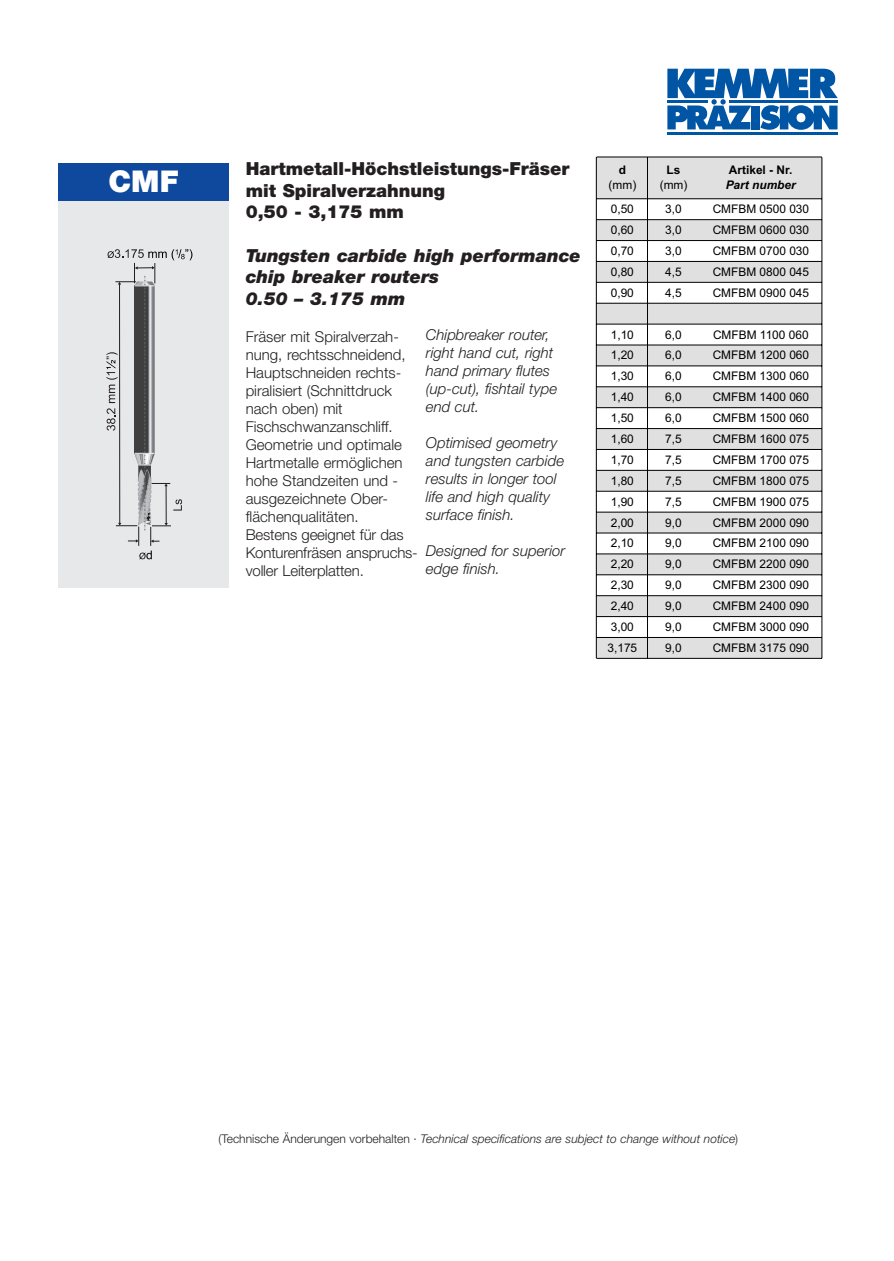
<style>
.page{position:relative;width:894px;height:1261px;background:#fff}
.page>*{position:absolute;margin:0;border:0;box-sizing:border-box;transform-origin:0 0}
.t1{font:900 30px "Helvetica Neue";color:#fff}
.t2{font:900 18px/21.6px "Helvetica Neue";color:#231f20}
.t3{font:italic 900 18px/21.6px "Helvetica Neue";color:#231f20}
.t4{font:300 15px/18px "Helvetica Neue";color:#231f20}
.t5{font:italic 300 15px/18px "Helvetica Neue";color:#231f20}
.t6{font:italic 300 12px "Helvetica Neue";color:#231f20}
.t7{font:11.85px "Arial MT+T42+SVRSRZ";color:#000}
.t8{font:11.85px "Arial Bold MT+T42+IPSWSM";color:#000}
.t9{font:11.85px "Arial Bold Italic MT+T42+PCLEXR";color:#000}
.s1{font-style:normal}
</style>
<div class="page">
<svg style="left:58px;top:68px;width:780px;height:591px"></svg>
<h1 class="t1" style="left:108px;top:171px;width:71px">CMF</h1>
<h2 class="t2" style="left:245px;top:159px;width:325px">Hartmetall-Höchstleistungs-Fräser mit Spiralverzahnung<br>0,50 - 3,175 mm</h2>
<h2 class="t3" style="left:245px;top:246px;width:336px">Tungsten carbide high performance chip breaker routers<br>0.50 – 3.175 mm</h2>
<p class="t5" style="left:426px;top:327px;width:133px">Chipbreaker router, right hand cut, right hand primary flutes (up-cut), fishtail type end cut.</p>
<p class="t5" style="left:426px;top:435px;width:140px">Optimised geometry and tungsten carbide results in longer tool life and high quality surface finish.</p>
<p class="t5" style="left:426px;top:543px;width:141px">Designed for superior edge finish.</p>
<p class="t4" style="left:245px;top:329px;width:173px">Fräser mit Spiralverzah&shy;nung, rechtsschneidend,<br>Hauptschneiden rechts&shy;piralisiert (Schnittdruck nach oben) mit<br>Fischschwanzanschliff.<br>Geometrie und optimale<br>Hartmetalle ermöglichen hohe Standzeiten und - ausgezeichnete Ober&shy;flächenqualitäten.<br>Bestens geeignet für das<br>Konturenfräsen anspruchs&shy;voller Leiterplatten.</p>
<p class="t8" style="left:618px;top:163px;width:9px">d</p>
<p class="t8" style="left:666px;top:163px;width:15px">Ls</p>
<p class="t8" style="left:728px;top:163px;width:65px">Artikel - Nr.</p>
<p class="t7" style="left:608px;top:181px;width:29px">(mm)</p>
<p class="t7" style="left:659px;top:181px;width:29px">(mm)</p>
<p class="t9" style="left:725px;top:178px;width:71px">Part number</p>
<p class="t7" style="left:610px;top:204px;width:25px">0,50</p>
<p class="t7" style="left:665px;top:204px;width:18px">3,0</p>
<p class="t7" style="left:712px;top:204px;width:98px">CMFBM 0500 030</p>
<p class="t7" style="left:610px;top:225px;width:25px">0,60</p>
<p class="t7" style="left:665px;top:225px;width:18px">3,0</p>
<p class="t7" style="left:712px;top:225px;width:98px">CMFBM 0600 030</p>
<p class="t7" style="left:610px;top:246px;width:25px">0,70</p>
<p class="t7" style="left:665px;top:246px;width:18px">3,0</p>
<p class="t7" style="left:712px;top:246px;width:98px">CMFBM 0700 030</p>
<p class="t7" style="left:610px;top:267px;width:25px">0,80</p>
<p class="t7" style="left:665px;top:267px;width:18px">4,5</p>
<p class="t7" style="left:712px;top:267px;width:98px">CMFBM 0800 045</p>
<p class="t7" style="left:610px;top:288px;width:25px">0,90</p>
<p class="t7" style="left:665px;top:288px;width:18px">4,5</p>
<p class="t7" style="left:712px;top:288px;width:98px">CMFBM 0900 045</p>
<p class="t7" style="left:610px;top:330px;width:25px">1,10</p>
<p class="t7" style="left:665px;top:330px;width:18px">6,0</p>
<p class="t7" style="left:712px;top:330px;width:97px">CMFBM 1100 060</p>
<p class="t7" style="left:610px;top:351px;width:25px">1,20</p>
<p class="t7" style="left:665px;top:351px;width:18px">6,0</p>
<p class="t7" style="left:712px;top:351px;width:98px">CMFBM 1200 060</p>
<p class="t7" style="left:610px;top:371px;width:25px">1,30</p>
<p class="t7" style="left:665px;top:371px;width:18px">6,0</p>
<p class="t7" style="left:712px;top:371px;width:98px">CMFBM 1300 060</p>
<p class="t7" style="left:610px;top:392px;width:25px">1,40</p>
<p class="t7" style="left:665px;top:392px;width:18px">6,0</p>
<p class="t7" style="left:712px;top:392px;width:98px">CMFBM 1400 060</p>
<p class="t7" style="left:610px;top:413px;width:25px">1,50</p>
<p class="t7" style="left:665px;top:413px;width:18px">6,0</p>
<p class="t7" style="left:712px;top:413px;width:98px">CMFBM 1500 060</p>
<p class="t7" style="left:610px;top:434px;width:25px">1,60</p>
<p class="t7" style="left:665px;top:434px;width:18px">7,5</p>
<p class="t7" style="left:712px;top:434px;width:98px">CMFBM 1600 075</p>
<p class="t7" style="left:610px;top:455px;width:25px">1,70</p>
<p class="t7" style="left:665px;top:455px;width:18px">7,5</p>
<p class="t7" style="left:712px;top:455px;width:98px">CMFBM 1700 075</p>
<p class="t7" style="left:610px;top:476px;width:25px">1,80</p>
<p class="t7" style="left:665px;top:476px;width:18px">7,5</p>
<p class="t7" style="left:712px;top:476px;width:98px">CMFBM 1800 075</p>
<p class="t7" style="left:610px;top:497px;width:25px">1,90</p>
<p class="t7" style="left:665px;top:497px;width:18px">7,5</p>
<p class="t7" style="left:712px;top:497px;width:98px">CMFBM 1900 075</p>
<p class="t7" style="left:610px;top:518px;width:25px">2,00</p>
<p class="t7" style="left:665px;top:518px;width:18px">9,0</p>
<p class="t7" style="left:712px;top:518px;width:98px">CMFBM 2000 090</p>
<p class="t7" style="left:610px;top:539px;width:25px">2,10</p>
<p class="t7" style="left:665px;top:539px;width:18px">9,0</p>
<p class="t7" style="left:712px;top:539px;width:98px">CMFBM 2100 090</p>
<p class="t7" style="left:610px;top:559px;width:25px">2,20</p>
<p class="t7" style="left:665px;top:559px;width:18px">9,0</p>
<p class="t7" style="left:712px;top:559px;width:98px">CMFBM 2200 090</p>
<p class="t7" style="left:610px;top:580px;width:25px">2,30</p>
<p class="t7" style="left:665px;top:580px;width:18px">9,0</p>
<p class="t7" style="left:712px;top:580px;width:98px">CMFBM 2300 090</p>
<p class="t7" style="left:610px;top:601px;width:25px">2,40</p>
<p class="t7" style="left:665px;top:601px;width:18px">9,0</p>
<p class="t7" style="left:712px;top:601px;width:98px">CMFBM 2400 090</p>
<p class="t7" style="left:610px;top:622px;width:25px">3,00</p>
<p class="t7" style="left:665px;top:622px;width:18px">9,0</p>
<p class="t7" style="left:712px;top:622px;width:98px">CMFBM 3000 090</p>
<p class="t7" style="left:607px;top:643px;width:31px">3,175</p>
<p class="t7" style="left:665px;top:643px;width:18px">9,0</p>
<p class="t7" style="left:712px;top:643px;width:98px">CMFBM 3175 090</p>
<p class="t6" style="left:218px;top:1134px;width:521px"><span class="s1">(Technische Änderungen vorbehalten ·</span> Technical specifications are subject to change without notice<span class="s1">)</span></p>
</div>
